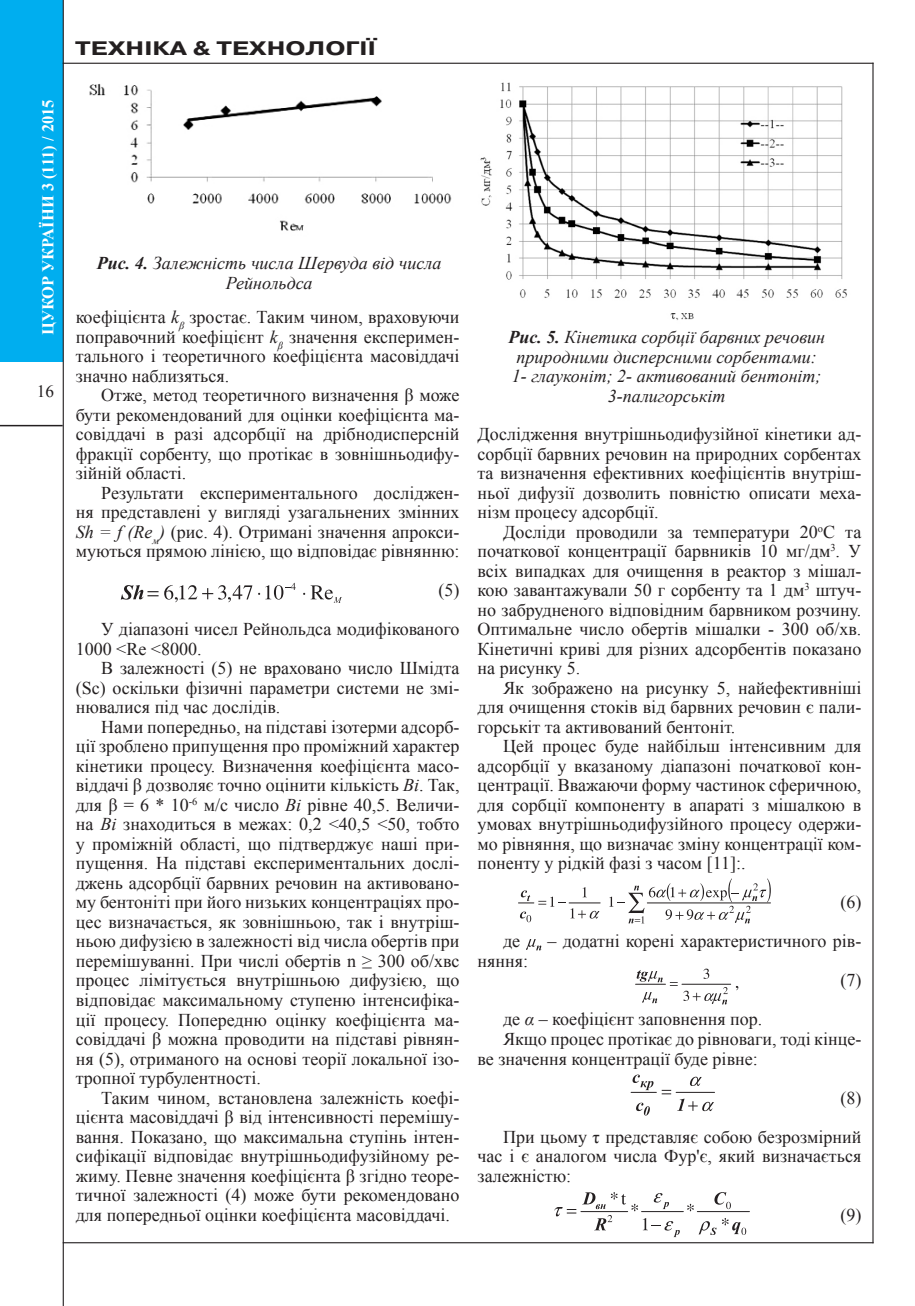
<style>
.page{position:relative;width:915px;height:1306px;background:#fff}
.page>*{position:absolute;margin:0;border:0;box-sizing:border-box;transform-origin:0 0}
.колонтитул{font:700 19.5px "Pragmatica C";color:#231f20;scale:1.3 1}
.Текст{font:18px/19.5px "Times New Roman";color:#231f20;text-align:justify}
.t1{font:italic 18px/19.5px "Times New Roman";color:#231f20;text-align:center}
.t2{font:17.25px "Times New Roman";color:#231f20}
.t3{font:700 16.5px "Times New Roman";color:#fff}
.s1{font-weight:700}
.s2{font-style:italic}
</style>
<div class="page">
<div style="left:0;top:0;width:63px;height:362px;background:#00aeef"></div>
<hr style="left:0;top:425px;width:63px;height:1px;background:#231f20">
<hr style="left:872px;top:63px;width:1px;height:1180px;background:#231f20">
<hr style="left:63px;top:0;width:1px;height:1305px;background:#231f20">
<hr style="left:63px;top:63px;width:810px;height:1px;background:#231f20">
<hr style="left:63px;top:1242px;width:810px;height:1px;background:#231f20">
<svg style="left:164px;top:585px;width:88px;height:17px"></svg>
<svg style="left:121px;top:585px;width:37px;height:14px"></svg>
<svg style="left:258px;top:583px;width:37px;height:16px"></svg>
<hr style="left:569px;top:902px;width:31px;height:1px;background:#231f20">
<svg style="left:609px;top:878px;width:161px;height:45px"></svg>
<svg style="left:518px;top:887px;width:81px;height:35px"></svg>
<svg style="left:526px;top:939px;width:15px;height:11px"></svg>
<hr style="left:681px;top:983px;width:49px;height:1px;background:#231f20">
<hr style="left:635px;top:983px;width:30px;height:1px;background:#231f20">
<svg style="left:703px;top:968px;width:6px;height:10px"></svg>
<svg style="left:642px;top:992px;width:15px;height:11px"></svg>
<svg style="left:636px;top:970px;width:26px;height:12px"></svg>
<svg style="left:683px;top:987px;width:44px;height:17px"></svg>
<svg style="left:669px;top:982px;width:8px;height:4px"></svg>
<hr style="left:676px;top:1091px;width:38px;height:1px;background:#231f20">
<svg style="left:631px;top:1074px;width:82px;height:41px"></svg>
<hr style="left:697px;top:1211px;width:52px;height:1px;background:#231f20">
<hr style="left:641px;top:1211px;width:42px;height:1px;background:#231f20">
<hr style="left:580px;top:1211px;width:47px;height:1px;background:#231f20">
<svg style="left:687px;top:1203px;width:6px;height:8px"></svg>
<svg style="left:714px;top:1192px;width:16px;height:17px"></svg>
<svg style="left:699px;top:1218px;width:47px;height:16px"></svg>
<svg style="left:582px;top:1192px;width:97px;height:44px"></svg>
<svg style="left:554px;top:1207px;width:22px;height:9px"></svg>
<img style="left:89px;top:83px;width:363px;height:148px">
<img style="left:480px;top:82px;width:367px;height:238px">
<svg style="left:303px;top:585px;width:39px;height:18px"></svg>
<p class="t3" style="left:37px;top:335px;width:237px;rotate:-90deg">ЦУКОР УКРАЇНИ 3 (111) / 2015</p>
<p class="t2" style="left:37px;top:380px;width:19px">16</p>
<p class="колонтитул" style="left:75px;top:38px;width:232px">ТЕХНІКА &amp; ТЕХНОЛОГІЇ</p>
<p class="t1" style="left:97px;top:253px;width:346px"><span class="s1">Рис. 4.</span> Залежність числа Шервуда від числа<br>Рейнольдса</p>
<p class="Текст" style="left:76px;top:307px;width:385px">коефіцієнта <span class="s2">k</span><sub>β</sub> зростає. Таким чином, враховуючи поправочний коефіцієнт <span class="s2">k</span><sub>β</sub> значення експеримен&shy;тального і теоретичного коефіцієнта масовіддачі значно наблизяться.</p>
<p class="Текст" style="left:76px;top:385px;width:385px;text-indent:26px">Отже, метод теоретичного визначення β може бути рекомендований для оцінки коефіцієнта ма&shy;совіддачі в разі адсорбції на дрібнодисперсній фракції сорбенту, що протікає в зовнішньодифу&shy;зійній області.</p>
<p class="Текст" style="left:76px;top:482px;width:385px;text-indent:26px">Результати експериментального досліджен&shy;ня представлені у вигляді узагальнених змінних <span class="s2">Sh = f (Re</span><sub>м</sub><span class="s2">)</span> (рис. 4). Отримані значення апрокси&shy;муються прямою лінією, що відповідає рівнянню:</p>
<p class="Текст" style="left:438px;top:580px;width:22px">(5)</p>
<p class="Текст" style="left:76px;top:619px;width:385px;text-indent:26px">У діапазоні чисел Рейнольдса модифікованого<br>1000 &lt;Re &lt;8000.</p>
<p class="Текст" style="left:76px;top:658px;width:385px;text-indent:26px">В залежності (5) не враховано число Шмідта (Sc) оскільки фізичні параметри системи не змі&shy;нювалися під час дослідів.</p>
<p class="Текст" style="left:76px;top:716px;width:385px;text-indent:26px">Нами попередньо, на підставі ізотерми адсорб&shy;ції зроблено припущення про проміжний характер кінетики процесу. Визначення коефіцієнта масо&shy;віддачі β дозволяє точно оцінити кількість <span class="s2">Ві</span>. Так, для β = 6 * 10<sup>-6</sup> м/с число <span class="s2">Ві</span> рівне 40,5. Величи&shy;на <span class="s2">Ві</span> знаходиться в межах: 0,2 &lt;40,5 &lt;50, тобто у проміжній області, що підтверджує наші при&shy;пущення. На підставі експериментальних дослі&shy;джень адсорбції барвних речовин на активовано&shy;му бентоніті при його низьких концентраціях про&shy;цес визначається, як зовнішньою, так і внутріш&shy;ньою дифузією в залежності від числа обертів при перемішуванні. При числі обертів n ≥ 300 об/хвс процес лімітується внутрішньою дифузією, що відповідає максимальному ступеню інтенсифіка&shy;ції процесу. Попередню оцінку коефіцієнта ма&shy;совіддачі β можна проводити на підставі рівнян&shy;ня (5), отриманого на основі теорії локальної ізо&shy;тропної турбулентності.</p>
<p class="Текст" style="left:76px;top:1087px;width:385px;text-indent:26px">Таким чином, встановлена залежність коефі&shy;цієнта масовіддачі β від інтенсивності перемішу&shy;вання. Показано, що максимальна ступінь інтен&shy;сифікації відповідає внутрішньодифузійному ре&shy;жиму. Певне значення коефіцієнта β згідно теоре&shy;тичної залежності (4) може бути рекомендовано для попередньої оцінки коефіцієнта масовіддачі.</p>
<p class="t1" style="left:508px;top:327px;width:318px"><span class="s1">Рис. 5.</span> Кінетика сорбції барвних речовин природними дисперсними сорбентами:<br>1- глауконіт; 2- активований бентоніт; 3-палигорськіт</p>
<p class="Текст" style="left:477px;top:424px;width:385px">Дослідження внутрішньодифузійної кінетики ад&shy;сорбції барвних речовин на природних сорбентах та визначення ефективних коефіцієнтів внутріш&shy;ньої дифузії дозволить повністю описати меха&shy;нізм процесу адсорбції.</p>
<p class="Текст" style="left:477px;top:521px;width:385px;text-indent:26px">Досліди проводили за температури 20<sup>о</sup>С та початкової концентрації барвників 10 мг/дм<sup>3</sup>. У всіх випадках для очищення в реактор з мішал&shy;кою завантажували 50 г сорбенту та 1 дм<sup>3</sup> штуч&shy;но забрудненого відповідним барвником розчину.<br>Оптимальне число обертів мішалки - 300 об/хв.<br>Кінетичні криві для різних адсорбентів показано на рисунку 5.</p>
<p class="Текст" style="left:477px;top:677px;width:385px;text-indent:26px">Як зображено на рисунку 5, найефективніші для очищення стоків від барвних речовин є пали&shy;горськіт та активований бентоніт.</p>
<p class="Текст" style="left:477px;top:736px;width:385px;text-indent:26px">Цей процес буде найбільш інтенсивним для адсорбції у вказаному діапазоні початкової кон&shy;центрації. Вважаючи форму частинок сферичною, для сорбції компоненту в апараті з мішалкою в умовах внутрішньодифузійного процесу одержи&shy;мо рівняння, що визначає зміну концентрації ком&shy;поненту у рідкій фазі з часом [11]:.</p>
<p class="Текст" style="left:840px;top:892px;width:22px">(6)</p>
<p class="Текст" style="left:503px;top:931px;width:19px">де</p>
<p class="Текст" style="left:547px;top:931px;width:315px">– додатні корені характеристичного рів-</p>
<p class="Текст" style="left:477px;top:950px;width:52px">няння:</p>
<p class="Текст" style="left:840px;top:970px;width:22px">(7)</p>
<p class="Текст" style="left:503px;top:1009px;width:261px">де <span class="s2">α</span> – коефіцієнт заповнення пор.</p>
<p class="Текст" style="left:477px;top:1028px;width:385px;text-indent:26px">Якщо процес протікає до рівноваги, тоді кінце&shy;ве значення концентрації буде рівне:</p>
<p class="Текст" style="left:840px;top:1087px;width:22px">(8)</p>
<p class="Текст" style="left:477px;top:1126px;width:385px;text-indent:26px">При цьому τ представляє собою безрозмірний час і є аналогом числа Фур'є, який визначається залежністю:</p>
<p class="Текст" style="left:840px;top:1204px;width:22px">(9)</p>
</div>
